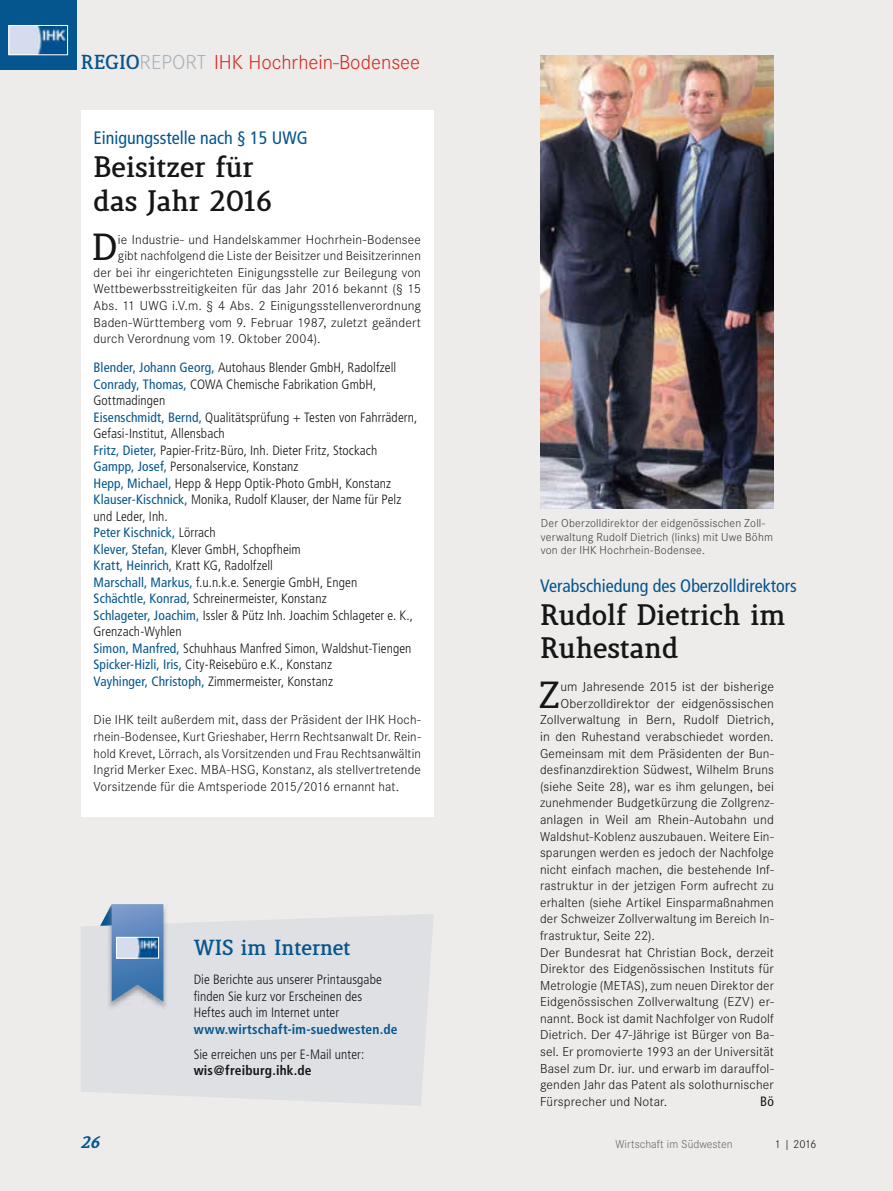
<style>
.page{position:relative;width:893px;height:1191px;background:#edecea}
.page>*{position:absolute;margin:0;border:0;box-sizing:border-box;transform-origin:0 0}
.t1{font:700 36.3px "Lenga";color:#151616}
.t2{font:800 28.5px/33.2px "Lenga";color:#151616}
.t3{font:300 21px "Corporate S";color:#d72922}
.t4{font:800 21px "Lenga";color:#05558e}
.t5{font:condensed 18px "Frutiger";color:#05558e}
.t6{font:italic 900 16.5px "Lenga";color:#05558e}
.t7{font:300 13.5px/16.6px "Corporate S";letter-spacing:.01em;color:#151616;text-align:justify}
.t8{font:300 condensed 13.5px/16.5px "Frutiger";letter-spacing:.005em;color:#151616}
.t9{font:300 13.5px "Corporate S";letter-spacing:.01em;color:#151616;scale:1.04 1}
.t10{font:condensed 13.5px "Frutiger";color:#151616}
.t11{font:300 12px/13.5px "Corporate S";letter-spacing:.015em;color:#40403f}
.t12{font:300 12px "Corporate S";color:#686867}
.t13{font:300 12px "Corporate S";color:#151616}
.s1{font-family:"Lenga";font-weight:800;font-size:19.5px;color:#05558e}
.s2{color:#acb2bb}
.s3{font-weight:400;color:#05558e}
.s4{font-weight:700;color:#05558e}
.s5{font-weight:700}
</style>
<div class="page">
<div style="left:0;top:0;width:77px;height:69px;background:#05558e"></div>
<img style="left:10px;top:27px;width:56px;height:26px">
<div style="left:8px;top:25px;width:60px;height:30px;border:1px solid #fff"></div>
<div style="left:81px;top:111px;width:353px;height:705px;background:#fff"></div>
<img style="left:541px;top:55px;width:232px;height:454px">
<svg style="left:81px;top:914px;width:353px;height:192px;fill:#dee0e4"></svg>
<img style="left:163px;top:904px;width:5px;height:19px">
<img style="left:107px;top:923px;width:61px;height:87px">
<svg style="left:100px;top:904px;width:63px;height:97px;background:#7799c1"></svg>
<img style="left:118px;top:939px;width:39px;height:17px">
<div style="left:116px;top:937px;width:43px;height:21px;border:1px solid #fff"></div>
<p class="t3" style="left:81px;top:51px;width:341px"><span class="s1">REGIO</span><span class="s2">RepoRt</span> IHK Hochrhein-Bodensee</p>
<p class="t5" style="left:94px;top:127px;width:216px">Einigungsstelle nach § 15 UWG</p>
<p class="t2" style="left:94px;top:152px;width:180px">Beisitzer für das Jahr 2016</p>
<p class="t1" style="left:91px;top:227px;width:27px">D</p>
<p class="t7" style="left:118px;top:231px;width:305px">ie Industrie- und Handelskammer Hochrhein-Bodensee</p>
<p class="t7" style="left:118px;top:247px;width:305px">gibt nachfolgend die Liste der Beisitzer und Beisitzerinnen</p>
<p class="t7" style="left:94px;top:264px;width:329px">der bei ihr eingerichteten einigungsstelle zur Beilegung von</p>
<p class="t7" style="left:94px;top:281px;width:329px">Wettbewerbsstreitigkeiten für das Jahr 2016 bekannt (§ 15</p>
<p class="t7" style="left:94px;top:297px;width:329px">Abs. 11 UWG i.V.m. § 4 Abs. 2 einigungsstellenverordnung</p>
<p class="t7" style="left:94px;top:314px;width:329px">Baden-Württemberg vom 9. Februar 1987, zuletzt geändert</p>
<p class="t7" style="left:94px;top:330px;width:229px">durch Verordnung vom 19. oktober 2004).</p>
<p class="t8" style="left:94px;top:360px;width:325px"><span class="s3">Blender, Johann Georg,</span> Autohaus Blender GmbH, Radolfzell <span class="s3">Conrady, Thomas,</span> COWA Chemische Fabrikation GmbH, Gottmadingen<br><span class="s3">Eisenschmidt, Bernd,</span> Qualitätsprüfung + Testen von Fahrrädern, Gefasi-Institut, Allensbach<br><span class="s3">Fritz, Dieter,</span> Papier-Fritz-Büro, Inh. Dieter Fritz, Stockach <span class="s3">Gampp, Josef,</span> Personalservice, Konstanz<br><span class="s3">Hepp, Michael,</span> Hepp &amp; Hepp Optik-Photo GmbH, Konstanz <span class="s3">Klauser-Kischnick,</span> Monika, Rudolf Klauser, der Name für Pelz und Leder, Inh.<br><span class="s3">Peter Kischnick,</span> Lörrach<br><span class="s3">Klever, Stefan,</span> Klever GmbH, Schopfheim<br><span class="s3">Kratt, Heinrich</span>, Kratt KG, Radolfzell<br><span class="s3">Marschall, Markus,</span> f.u.n.k.e. Senergie GmbH, Engen<br><span class="s3">Schächtle, Konrad,</span> Schreinermeister, Konstanz<br><span class="s3">Schlageter, Joachim,</span> Issler &amp; Pütz Inh. Joachim Schlageter e. K., Grenzach-Wyhlen<br><span class="s3">Simon, Manfred,</span> Schuhhaus Manfred Simon, Waldshut-Tiengen <span class="s3">Spicker-Hizli, Iris,</span> City-Reisebüro e.K., Konstanz<br><span class="s3">Vayhinger, Christoph,</span> Zimmermeister, Konstanz</p>
<p class="t7" style="left:94px;top:711px;width:329px">Die IHK teilt außerdem mit, dass der präsident der IHK Hoch&shy;rhein-Bodensee, Kurt Grieshaber, Herrn Rechtsanwalt Dr. Rein&shy;hold Krevet, Lörrach, als Vorsitzenden und Frau Rechtsanwältin Ingrid Merker exec. MBA-HSG, Konstanz, als stellvertretende Vorsitzende für die Amtsperiode 2015/2016 ernannt hat.</p>
<p class="t4" style="left:194px;top:937px;width:158px">WIS im Internet</p>
<p class="t8" style="left:194px;top:971px;width:205px">Die Berichte aus unserer Printausgabe finden Sie kurz vor Erscheinen des Heftes auch im Internet unter <span class="s4">www.wirtschaft-im-suedwesten.de</span></p>
<p class="t8" style="left:194px;top:1045px;width:172px">Sie erreichen uns per E-Mail unter: <span class="s5">wis@freiburg.ihk.de</span></p>
<p class="t11" style="left:541px;top:516px;width:234px">Der oberzolldirektor der eidgenössischen Zoll&shy;verwaltung Rudolf Dietrich (links) mit Uwe Böhm von der IHK Hochrhein-Bodensee.</p>
<p class="t5" style="left:540px;top:575px;width:258px">Verabschiedung des Oberzolldirektors</p>
<p class="t2" style="left:540px;top:600px;width:247px">Rudolf Dietrich im<br>Ruhestand</p>
<p class="t1" style="left:539px;top:675px;width:22px">Z</p>
<p class="t7" style="left:560px;top:678px;width:215px">um Jahresende 2015 ist der bisherige</p>
<p class="t7" style="left:560px;top:695px;width:215px">oberzolldirektor der eidgenössischen</p>
<p class="t7" style="left:540px;top:712px;width:235px">Zollverwaltung in Bern, Rudolf Dietrich,</p>
<p class="t7" style="left:540px;top:728px;width:235px">in den Ruhestand verabschiedet worden.</p>
<p class="t7" style="left:540px;top:745px;width:235px">Gemeinsam mit dem präsidenten der Bun-</p>
<p class="t7" style="left:540px;top:761px;width:235px">desfinanzdirektion Südwest, Wilhelm Bruns</p>
<p class="t7" style="left:540px;top:778px;width:235px">(siehe Seite 28), war es ihm gelungen, bei</p>
<p class="t7" style="left:540px;top:794px;width:235px">zunehmender Budgetkürzung die Zollgrenz-</p>
<p class="t7" style="left:540px;top:811px;width:235px">anlagen in Weil am Rhein-Autobahn und</p>
<p class="t7" style="left:540px;top:828px;width:235px">Waldshut-Koblenz auszubauen. Weitere ein-</p>
<p class="t7" style="left:540px;top:844px;width:235px">sparungen werden es jedoch der Nachfolge</p>
<p class="t7" style="left:540px;top:861px;width:235px">nicht einfach machen, die bestehende Inf-</p>
<p class="t7" style="left:540px;top:877px;width:235px">rastruktur in der jetzigen Form aufrecht zu</p>
<p class="t7" style="left:540px;top:894px;width:235px">erhalten (siehe Artikel einsparmaßnahmen</p>
<p class="t7" style="left:540px;top:910px;width:235px">der Schweizer Zollverwaltung im Bereich In-</p>
<p class="t7" style="left:540px;top:927px;width:116px">frastruktur, Seite 22).</p>
<p class="t7" style="left:540px;top:944px;width:235px">Der Bundesrat hat Christian Bock, derzeit</p>
<p class="t7" style="left:540px;top:960px;width:235px">Direktor des eidgenössischen Instituts für</p>
<p class="t7" style="left:540px;top:977px;width:235px">Metrologie (MetAS), zum neuen Direktor der</p>
<p class="t9" style="left:540px;top:994px;width:226px">eidgenössischen Zollverwaltung (eZV) er-</p>
<p class="t7" style="left:540px;top:1010px;width:235px">nannt. Bock ist damit Nachfolger von Rudolf</p>
<p class="t7" style="left:540px;top:1026px;width:235px">Dietrich. Der 47-Jährige ist Bürger von Ba-</p>
<p class="t7" style="left:540px;top:1043px;width:235px">sel. er promovierte 1993 an der Universität</p>
<p class="t7" style="left:540px;top:1060px;width:235px">Basel zum Dr. iur. und erwarb im darauffol-</p>
<p class="t7" style="left:540px;top:1076px;width:235px">genden Jahr das patent als solothurnischer</p>
<p class="t7" style="left:540px;top:1093px;width:129px">Fürsprecher und Notar.</p>
<p class="t10" style="left:760px;top:1093px;width:15px">Bö</p>
<p class="t6" style="left:81px;top:1134px;width:20px">26</p>
<p class="t12" style="left:615px;top:1137px;width:119px">Wirtschaft im Südwesten</p>
<p class="t13" style="left:775px;top:1137px;width:43px">1 | 2016</p>
</div>
